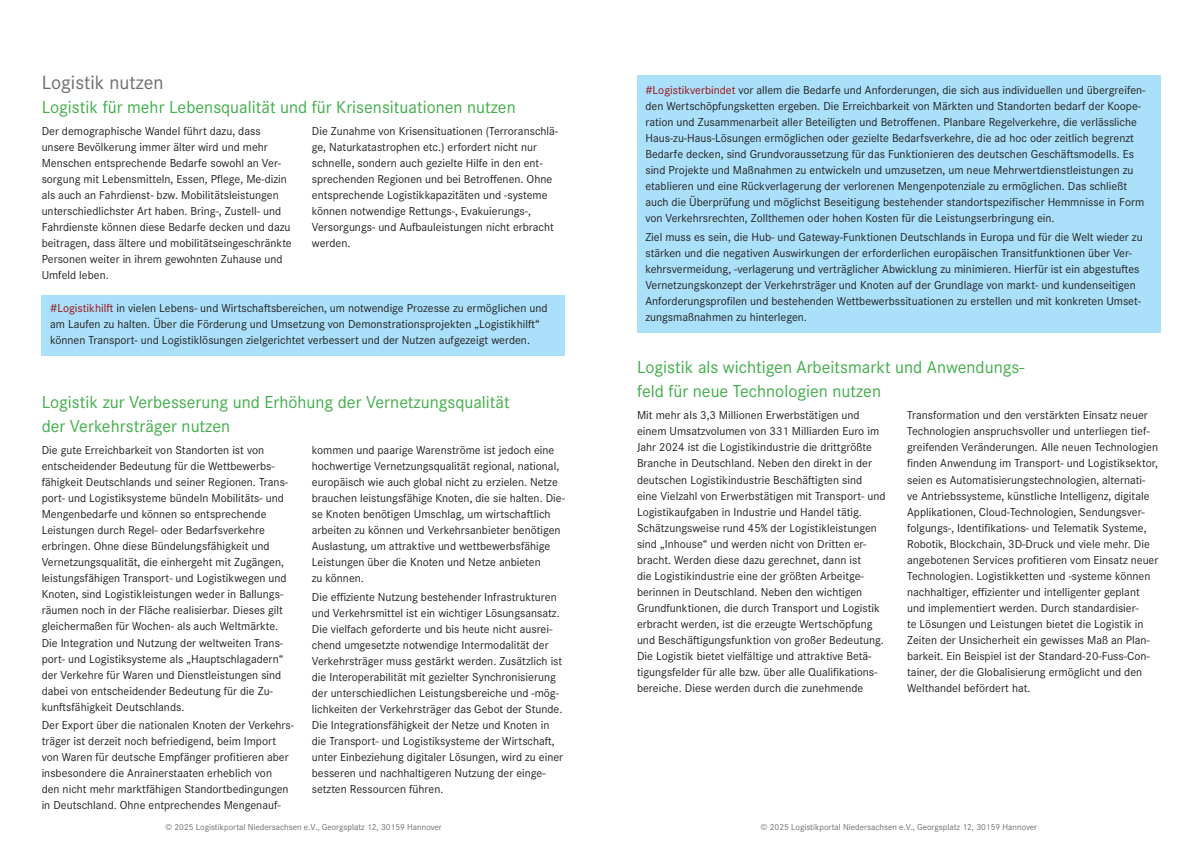
<style>
.page{position:relative;width:1202px;height:854px;background:#fff}
.page>*{position:absolute;margin:0;border:0;box-sizing:border-box;transform-origin:0 0}
.Head{font:20px "Corporate S Pro";color:#6c6d70}
.Sub_Green{font:18px/24px "Corporate S Pro";color:#40ae49}
.Fließtext{font:12px/16px "Corporate S Pro";color:#231f20}
.t1{font:9px "Corporate S Pro";color:#6c6d70}
.s1{color:#990f13}
</style>
<div class="page">
<div style="left:42px;top:295px;width:523px;height:61px;background:#aae0f9"></div>
<div style="left:637px;top:75px;width:523px;height:257px;background:#aae0f9"></div>
<p class="Head" style="left:42px;top:67px;width:123px">Logistik nutzen</p>
<p class="Sub_Green" style="left:42px;top:93px;width:476px">Logistik für mehr Lebensqualität und für Krisensituationen nutzen</p>
<p class="Fließtext" style="left:42px;top:122px;width:252px">Der demographische Wandel führt dazu, dass unsere Bevölkerung immer älter wird und mehr Menschen entsprechende Bedarfe sowohl an Ver&shy;sorgung mit Lebensmitteln, Essen, Pflege, Me-dizin als auch an Fahrdienst- bzw. Mobilitätsleistungen unterschiedlichster Art haben. Bring-, Zustell- und Fahrdienste können diese Bedarfe decken und dazu beitragen, dass ältere und mobilitätseingeschränkte Personen weiter in ihrem gewohnten Zuhause und Umfeld leben.</p>
<p class="Fließtext" style="left:312px;top:122px;width:248px">Die Zunahme von Krisensituationen (Terroranschlä&shy;ge, Naturkatastrophen etc.) erfordert nicht nur schnelle, sondern auch gezielte Hilfe in den ent&shy;sprechenden Regionen und bei Betroffenen. Ohne entsprechende Logistikkapazitäten und -systeme können notwendige Rettungs-, Evakuierungs-, Versorgungs- und Aufbauleistungen nicht erbracht werden.</p>
<p class="Fließtext" style="left:50px;top:299px;width:499px"><span class="s1">#Logistikhilft</span> in vielen Lebens- und Wirtschaftsbereichen, um notwendige Prozesse zu ermöglichen und am Laufen zu halten. Über die Förderung und Umsetzung von Demonstrationsprojekten „Logistikhilft“ können Transport- und Logistiklösungen zielgerichtet verbessert und der Nutzen aufgezeigt werden.</p>
<p class="Sub_Green" style="left:42px;top:388px;width:470px">Logistik zur Verbesserung und Erhöhung der Vernetzungsqualität der Verkehrsträger nutzen</p>
<p class="Fließtext" style="left:42px;top:441px;width:248px">Die gute Erreichbarkeit von Standorten ist von entscheidender Bedeutung für die Wettbewerbs&shy;fähigkeit Deutschlands und seiner Regionen. Trans&shy;port- und Logistiksysteme bündeln Mobilitäts- und Mengenbedarfe und können so entsprechende Leistungen durch Regel- oder Bedarfsverkehre erbringen. Ohne diese Bündelungsfähigkeit und Vernetzungsqualität, die einhergeht mit Zugängen, leistungsfähigen Transport- und Logistikwegen und Knoten, sind Logistikleistungen weder in Ballungs&shy;räumen noch in der Fläche realisierbar. Dieses gilt gleichermaßen für Wochen- als auch Weltmärkte.<br>Die Integration und Nutzung der weltweiten Trans&shy;port- und Logistiksysteme als „Hauptschlagadern“ der Verkehre für Waren und Dienstleistungen sind dabei von entscheidender Bedeutung für die Zu&shy;kunftsfähigkeit Deutschlands.</p>
<p class="Fließtext" style="left:42px;top:716px;width:254px">Der Export über die nationalen Knoten der Verkehrs&shy;träger ist derzeit noch befriedigend, beim Import von Waren für deutsche Empfänger profitieren aber insbesondere die Anrainerstaaten erheblich von<br>den nicht mehr marktfähigen Standortbedingungen in Deutschland. Ohne entprechendes Mengenauf-</p>
<p class="Fließtext" style="left:312px;top:441px;width:255px">kommen und paarige Warenströme ist jedoch eine hochwertige Vernetzungsqualität regional, national, europäisch wie auch global nicht zu erzielen. Netze brauchen leistungsfähige Knoten, die sie halten. Die&shy;se Knoten benötigen Umschlag, um wirtschaftlich arbeiten zu können und Verkehrsanbieter benötigen Auslastung, um attraktive und wettbewerbsfähige Leistungen über die Knoten und Netze anbieten<br>zu können.</p>
<p class="Fließtext" style="left:312px;top:588px;width:253px">Die effiziente Nutzung bestehender Infrastrukturen und Verkehrsmittel ist ein wichtiger Lösungsansatz.<br>Die vielfach geforderte und bis heute nicht ausrei&shy;chend umgesetzte notwendige Intermodalität der Verkehrsträger muss gestärkt werden. Zusätzlich ist die Interoperabilität mit gezielter Synchronisierung der unterschiedlichen Leistungsbereiche und -mög&shy;lichkeiten der Verkehrsträger das Gebot der Stunde.<br>Die Integrationsfähigkeit der Netze und Knoten in die Transport- und Logistiksysteme der Wirtschaft, unter Einbeziehung digitaler Lösungen, wird zu einer besseren und nachhaltigeren Nutzung der einge&shy;setzten Ressourcen führen.</p>
<p class="Fließtext" style="left:645px;top:81px;width:502px"><span class="s1">#Logistikverbindet</span> vor allem die Bedarfe und Anforderungen, die sich aus individuellen und übergreifen&shy;den Wertschöpfungsketten ergeben. Die Erreichbarkeit von Märkten und Standorten bedarf der Koope&shy;ration und Zusammenarbeit aller Beteiligten und Betroffenen. Planbare Regelverkehre, die verlässliche Haus-zu-Haus-Lösungen ermöglichen oder gezielte Bedarfsverkehre, die ad hoc oder zeitlich begrenzt Bedarfe decken, sind Grundvoraussetzung für das Funktionieren des deutschen Geschäftsmodells. Es sind Projekte und Maßnahmen zu entwickeln und umzusetzen, um neue Mehrwertdienstleistungen zu etablieren und eine Rückverlagerung der verlorenen Mengenpotenziale zu ermöglichen. Das schließt auch die Überprüfung und möglichst Beseitigung bestehender standortspezifischer Hemmnisse in Form von Verkehrsrechten, Zollthemen oder hohen Kosten für die Leistungserbringung ein.</p>
<p class="Fließtext" style="left:645px;top:228px;width:499px">Ziel muss es sein, die Hub- und Gateway-Funktionen Deutschlands in Europa und für die Welt wieder zu stärken und die negativen Auswirkungen der erforderlichen europäischen Transitfunktionen über Ver&shy;kehrsvermeidung, -verlagerung und verträglicher Abwicklung zu minimieren. Hierfür ist ein abgestuftes Vernetzungskonzept der Verkehrsträger und Knoten auf der Grundlage von markt- und kundenseitigen Anforderungsprofilen und bestehenden Wettbewerbssituationen zu erstellen und mit konkreten Umset&shy;zungsmaßnahmen zu hinterlegen.</p>
<p class="Sub_Green" style="left:637px;top:353px;width:389px">Logistik als wichtigen Arbeitsmarkt und Anwendungs&shy;feld für neue Technologien nutzen</p>
<p class="Fließtext" style="left:637px;top:406px;width:250px">Mit mehr als 3,3 Millionen Erwerbstätigen und einem Umsatzvolumen von 331 Milliarden Euro im Jahr 2024 ist die Logistikindustrie die drittgrößte Branche in Deutschland. Neben den direkt in der deutschen Logistikindustrie Beschäftigten sind eine Vielzahl von Erwerbstätigen mit Transport- und Logistikaufgaben in Industrie und Handel tätig.<br>Schätzungsweise rund 45% der Logistikleistungen sind „Inhouse“ und werden nicht von Dritten er&shy;bracht. Werden diese dazu gerechnet, dann ist<br>die Logistikindustrie eine der größten Arbeitge&shy;berinnen in Deutschland. Neben den wichtigen Grundfunktionen, die durch Transport und Logistik erbracht werden, ist die erzeugte Wertschöpfung und Beschäftigungsfunktion von großer Bedeutung.<br>Die Logistik bietet vielfältige und attraktive Betä&shy;tigungsfelder für alle bzw. über alle Qualifikations&shy;bereiche. Diese werden durch die zunehmende</p>
<p class="Fließtext" style="left:907px;top:406px;width:253px">Transformation und den verstärkten Einsatz neuer Technologien anspruchsvoller und unterliegen tief&shy;greifenden Veränderungen. Alle neuen Technologien finden Anwendung im Transport- und Logistiksektor, seien es Automatisierungstechnologien, alternati&shy;ve Antriebssysteme, künstliche Intelligenz, digitale Applikationen, Cloud-Technologien, Sendungsver&shy;folgungs-, Identifikations- und Telematik Systeme, Robotik, Blockchain, 3D-Druck und viele mehr. Die angebotenen Services profitieren vom Einsatz neuer Technologien. Logistikketten und -systeme können nachhaltiger, effizienter und intelligenter geplant und implementiert werden. Durch standardisier-<br>te Lösungen und Leistungen bietet die Logistik in Zeiten der Unsicherheit ein gewisses Maß an Plan&shy;barkeit. Ein Beispiel ist der Standard-20-Fuss-Con&shy;tainer, der die Globalisierung ermöglicht und den Welthandel befördert hat.</p>
<p class="t1" style="left:165px;top:819px;width:278px">© 2025 Logistikportal Niedersachsen e.V., Georgsplatz 12, 30159 Hannover</p>
<p class="t1" style="left:760px;top:819px;width:278px">© 2025 Logistikportal Niedersachsen e.V., Georgsplatz 12, 30159 Hannover</p>
</div>
